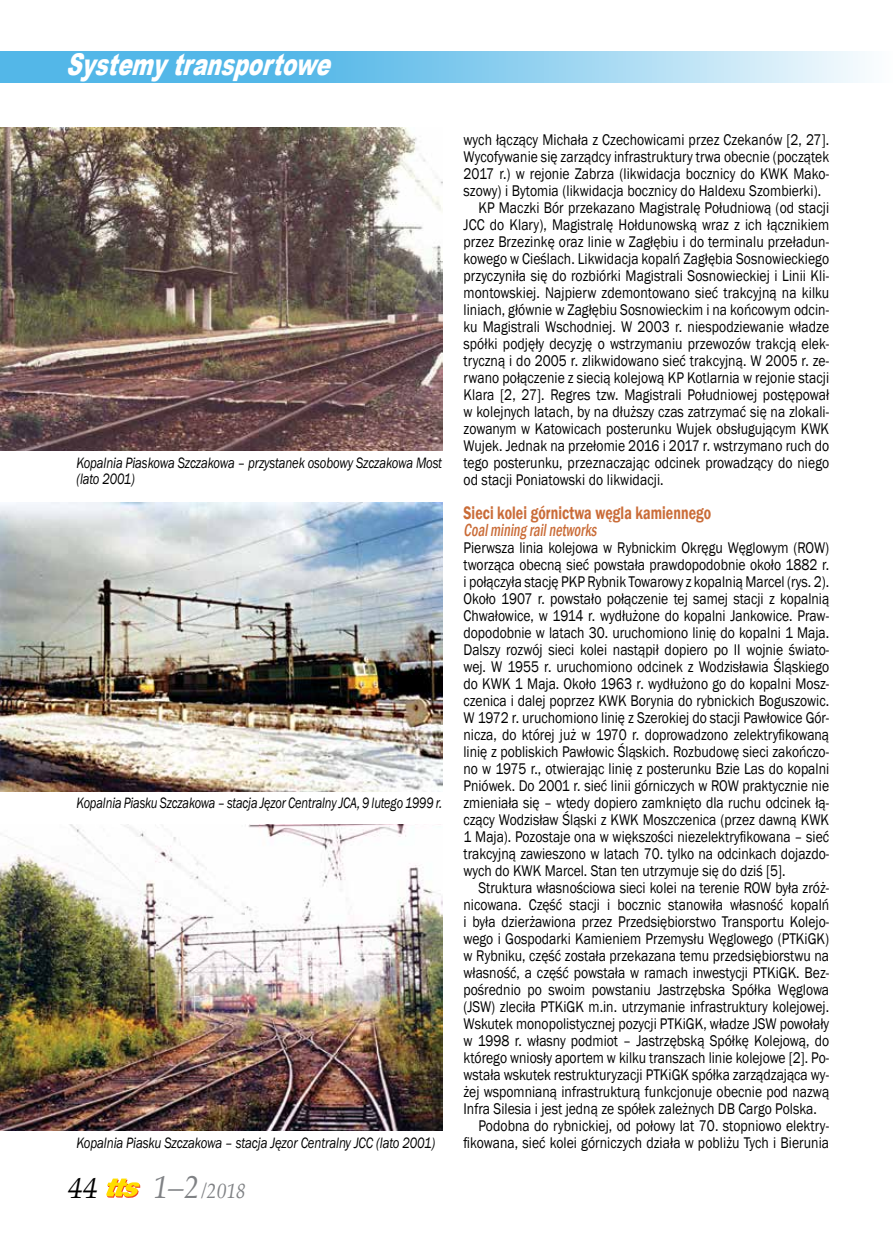
<style>
.page{position:relative;width:893px;height:1251px;background:#fff}
.page>*{position:absolute;margin:0;border:0;box-sizing:border-box;transform-origin:0 0}
.t1{font:italic 900 30px "Arial";color:#fff;scale:.71 1}
.t2{font:italic 30px "Palatino Linotype";color:#000}
.t3{font:italic 21.45px "Palatino Linotype";color:#808285;scale:.91 1}
.t4{font:600 18.6px "Franklin Gothic";letter-spacing:.005em;color:#ca6c38;scale:.75 1}
.t5{font:500 condensed 18px "Franklin Gothic";color:#ca6c38;scale:.8 1}
.t6{font:15.9px/17px "Franklin Gothic";letter-spacing:.005em;color:#000;text-align:justify;scale:.86 1}
.t7{font:italic 15.45px/16.5px "Franklin Gothic";letter-spacing:-.01em;color:#000;scale:.82 1}
.t8{font:italic 15.45px "Franklin Gothic";letter-spacing:-.01em;color:#000;scale:.8 1}
.t9{font:italic 15.45px "Franklin Gothic";letter-spacing:-.01em;color:#000;scale:.83 1}
.s1{font-size:33px}
</style>
<div class="page">
<svg style="left:0;top:51px;width:865px;height:32px;background:#86ccee"></svg>
<svg style="left:106px;top:1178px;width:34px;height:19px"></svg>
<img style="left:0;top:128px;width:442px;height:322px">
<img style="left:0;top:502px;width:442px;height:289px">
<img style="left:0;top:824px;width:442px;height:306px">
<h1 class="t1" style="left:66px;top:42px;width:388px">Systemytransportowe</h1>
<p class="t7" style="left:77px;top:454px;width:447px">Kopalnia Piaskowa Szczakowa – przystanek osobowy Szczakowa Most (lato 2001)</p>
<p class="t8" style="left:77px;top:792px;width:459px">Kopalnia Piasku Szczakowa – stacja Jęzor Centralny JCA, 9 lutego 1999 r.</p>
<p class="t9" style="left:77px;top:1132px;width:434px">Kopalnia Piasku Szczakowa – stacja Jęzor Centralny JCC (lato 2001)</p>
<h1 class="t2" style="left:68px;top:1166px;width:31px">44</h1>
<h2 class="t3" style="left:153px;top:1175px;width:104px"><span class="s1">1–2</span> /2018</h2>
<p class="t6" style="left:463px;top:131px;width:427px">wych łączący Michała z Czechowicami przez Czekanów [2, 27].</p>
<p class="t6" style="left:463px;top:148px;width:427px">Wycofywanie się zarządcy infrastruktury trwa obecnie (początek</p>
<p class="t6" style="left:463px;top:165px;width:427px">2017 r.) w rejonie Zabrza (likwidacja bocznicy do KWK Mako-</p>
<p class="t6" style="left:463px;top:182px;width:417px">szowy) i Bytomia (likwidacja bocznicy do Haldexu Szombierki).</p>
<p class="t6" style="left:478px;top:199px;width:409px">KP Maczki Bór przekazano Magistralę Południową (od stacji</p>
<p class="t6" style="left:463px;top:216px;width:427px">JCC do Klary), Magistralę Hołdunowską wraz z ich łącznikiem</p>
<p class="t6" style="left:463px;top:233px;width:427px">przez Brzezinkę oraz linie w Zagłębiu i do terminalu przeładun-</p>
<p class="t6" style="left:463px;top:250px;width:427px">kowego w Cieślach. Likwidacja kopalń Zagłębia Sosnowieckiego</p>
<p class="t6" style="left:463px;top:267px;width:427px">przyczyniła się do rozbiórki Magistrali Sosnowieckiej i Linii Kli-</p>
<p class="t6" style="left:463px;top:284px;width:427px">montowskiej. Najpierw zdemontowano sieć trakcyjną na kilku</p>
<p class="t6" style="left:463px;top:301px;width:427px">liniach, głównie w Zagłębiu Sosnowieckim i na końcowym odcin-</p>
<p class="t6" style="left:463px;top:318px;width:427px">ku Magistrali Wschodniej. W 2003 r. niespodziewanie władze</p>
<p class="t6" style="left:463px;top:335px;width:427px">spółki podjęły decyzję o wstrzymaniu przewozów trakcją elek-</p>
<p class="t6" style="left:463px;top:352px;width:427px">tryczną i do 2005 r. zlikwidowano sieć trakcyjną. W 2005 r. ze-</p>
<p class="t6" style="left:463px;top:369px;width:427px">rwano połączenie z siecią kolejową KP Kotlarnia w rejonie stacji</p>
<p class="t6" style="left:463px;top:386px;width:427px">Klara [2, 27]. Regres tzw. Magistrali Południowej postępował</p>
<p class="t6" style="left:463px;top:403px;width:427px">w kolejnych latach, by na dłuższy czas zatrzymać się na zlokali-</p>
<p class="t6" style="left:463px;top:420px;width:427px">zowanym w Katowicach posterunku Wujek obsługującym KWK</p>
<p class="t6" style="left:463px;top:437px;width:427px">Wujek. Jednak na przełomie 2016 i 2017 r. wstrzymano ruch do</p>
<p class="t6" style="left:463px;top:454px;width:427px">tego posterunku, przeznaczając odcinek prowadzący do niego</p>
<p class="t6" style="left:463px;top:471px;width:234px">od stacji Poniatowski do likwidacji.</p>
<p class="t4" style="left:463px;top:501px;width:332px">Sieci kolei górnictwa węgla kamiennego</p>
<p class="t5" style="left:463px;top:517px;width:172px">Coalmining railnetworks</p>
<p class="t6" style="left:463px;top:539px;width:427px">Pierwsza linia kolejowa w Rybnickim Okręgu Węglowym (ROW) tworząca obecną sieć powstała prawdopodobnie około 1882 r. i połączyła stację PKP Rybnik Towarowy z kopalnią Marcel (rys. 2).<br>Około 1907 r. powstało połączenie tej samej stacji z kopalnią Chwałowice, w 1914 r. wydłużone do kopalni Jankowice. Praw&shy;dopodobnie w latach 30. uruchomiono linię do kopalni 1 Maja.<br>Dalszy rozwój sieci kolei nastąpił dopiero po II wojnie świato&shy;wej. W 1955 r. uruchomiono odcinek z Wodzisławia Śląskiego do KWK 1 Maja. Około 1963 r. wydłużono go do kopalni Mosz&shy;czenica i dalej poprzez KWK Borynia do rybnickich Boguszowic.<br>W 1972 r. uruchomiono linię z Szerokiej do stacji Pawłowice Gór&shy;nicza, do której już w 1970 r. doprowadzono zelektryfikowaną linię z pobliskich Pawłowic Śląskich. Rozbudowę sieci zakończo&shy;no w 1975 r., otwierając linię z posterunku Bzie Las do kopalni Pniówek. Do 2001 r. sieć linii górniczych w ROW praktycznie nie zmieniała się – wtedy dopiero zamknięto dla ruchu odcinek łą&shy;czący Wodzisław Śląski z KWK Moszczenica (przez dawną KWK 1 Maja). Pozostaje ona w większości niezelektryfikowana – sieć trakcyjną zawieszono w latach 70. tylko na odcinkach dojazdo&shy;wych do KWK Marcel. Stan ten utrzymuje się do dziś [5].</p>
<p class="t6" style="left:478px;top:879px;width:409px">Struktura własnościowa sieci kolei na terenie ROW była zróż-</p>
<p class="t6" style="left:463px;top:896px;width:427px">nicowana. Część stacji i bocznic stanowiła własność kopalń</p>
<p class="t6" style="left:463px;top:913px;width:427px">i była dzierżawiona przez Przedsiębiorstwo Transportu Kolejo-</p>
<p class="t6" style="left:463px;top:930px;width:427px">wego i Gospodarki Kamieniem Przemysłu Węglowego (PTKiGK)</p>
<p class="t6" style="left:463px;top:947px;width:427px">w Rybniku, część została przekazana temu przedsiębiorstwu na</p>
<p class="t6" style="left:463px;top:963px;width:427px">własność, a część powstała w ramach inwestycji PTKiGK. Bez-</p>
<p class="t6" style="left:463px;top:980px;width:427px">pośrednio po swoim powstaniu Jastrzębska Spółka Węglowa</p>
<p class="t6" style="left:463px;top:997px;width:427px">(JSW) zleciła PTKiGK m.in. utrzymanie infrastruktury kolejowej.</p>
<p class="t6" style="left:463px;top:1014px;width:427px">Wskutek monopolistycznej pozycji PTKiGK, władze JSW powołały</p>
<p class="t6" style="left:463px;top:1031px;width:427px">w 1998 r. własny podmiot – Jastrzębską Spółkę Kolejową, do</p>
<p class="t6" style="left:463px;top:1048px;width:427px">którego wniosły aportem w kilku transzach linie kolejowe [2]. Po-</p>
<p class="t6" style="left:463px;top:1065px;width:427px">wstała wskutek restrukturyzacji PTKiGK spółka zarządzająca wy-</p>
<p class="t6" style="left:463px;top:1082px;width:427px">żej wspomnianą infrastrukturą funkcjonuje obecnie pod nazwą</p>
<p class="t6" style="left:463px;top:1099px;width:412px">Infra Silesia i jest jedną ze spółek zależnych DB Cargo Polska.</p>
<p class="t6" style="left:478px;top:1116px;width:409px">Podobna do rybnickiej, od połowy lat 70. stopniowo elektry-</p>
<p class="t6" style="left:463px;top:1133px;width:427px">fikowana, sieć kolei górniczych działa w pobliżu Tych i Bierunia</p>
</div>
